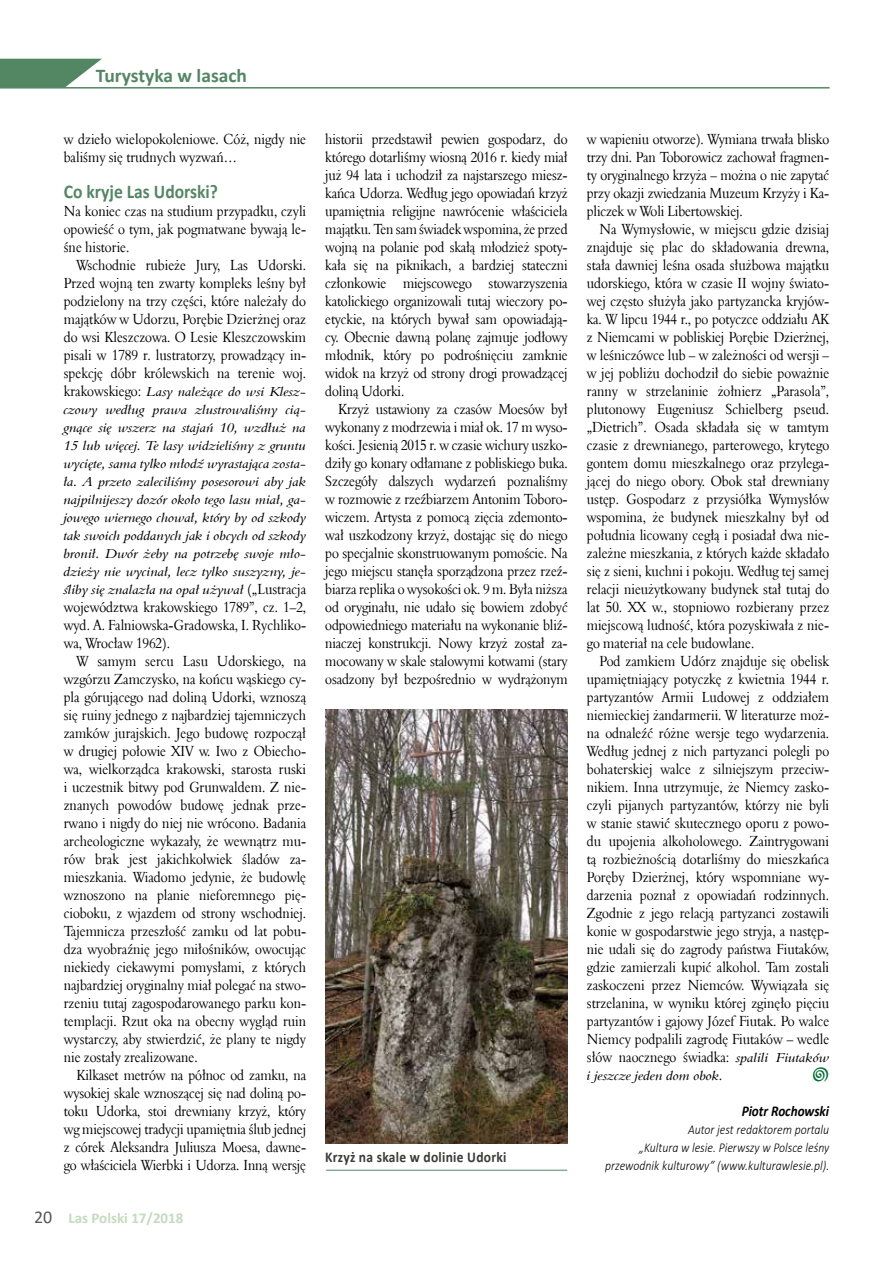
<style>
.page{position:relative;width:893px;height:1263px;background:#fff}
.page>*{position:absolute;margin:0;border:0;box-sizing:border-box;transform-origin:0 0}
.t1{font:700 19.5px "Calibri";color:#538764;scale:.9 1}
.t2{font:700 19.5px "Calibri";color:#538764}
.t3{font:18px "Bits Pics";color:#007035;scale:.95 1}
.t4{font:15px/18px "Aldine 401 EU";color:#000;text-align:justify;scale:.88 1}
.t5{font:700 15px "Calibri";letter-spacing:.02em;color:#3a3a39;scale:.9 1}
.t6{font:700 15px "Calibri";color:#c4dbbe}
.t7{font:italic 700 15px "Calibri";color:#000;scale:.88 1}
.t8{font:italic 300 13.5px/18px "Calibri";color:#000;text-align:right;scale:.88 1}
.t9{font:italic 13.2px/18px "Aldine 401 EU";color:#000;text-align:justify;scale:1.14 1}
.s1{font-style:normal;font-size:15px}
.s2{font-weight:400;font-size:18px;color:#565655}
.s3{font-style:italic;font-size:13.2px}
</style>
<div class="page">
<hr style="left:0;top:87px;width:830px;height:2px;background:#538764">
<svg style="left:0;top:59px;width:102px;height:28px"></svg>
<img style="left:325px;top:710px;width:243px;height:434px">
<hr style="left:326px;top:1170px;width:241px;height:1px;background:#538764">
<h1 class="t2" style="left:96px;top:62px;width:153px">Turystyka w lasach</h1>
<p class="t4" style="left:64px;top:130px;width:277px">w dzieło wielopokoleniowe. Cóż, nigdy nie baliśmy się trudnych wyzwań…</p>
<h1 class="t1" style="left:64px;top:178px;width:173px">Co kryje Las Udorski?</h1>
<p class="t4" style="left:64px;top:202px;width:277px">Na koniec czas na studium przypadku, czyli opowieść o tym, jak pogmatwane bywają le&shy;śne historie.</p>
<p class="t4" style="left:64px;top:256px;width:277px;text-indent:13px">Wschodnie rubieże Jury, Las Udorski.<br>Przed wojną ten zwarty kompleks leśny był podzielony na trzy części, które należały do majątków w Udorzu, Porębie Dzierżnej oraz do wsi Kleszczowa. O Lesie Kleszczowskim pisali w 1789 r. lustratorzy, prowadzący in&shy;spekcję dóbr królewskich na terenie woj.</p>
<p class="t9" style="left:64px;top:382px;width:214px"><span class="s1">krakowskiego:</span> Lasy należące do wsi Klesz&shy;czowy według prawa zlustrowaliśmy cią&shy;gnące się wszerz na stajań 10, wzdłuż na 15 lub więcej. Te lasy widzieliśmy z gruntu wycięte, sama tylko młodź wyrastająca zosta&shy;ła. A przeto zaleciliśmy posesorowi aby jak najpilnijeszy dozór około tego lasu miał, ga&shy;jowego wiernego chował, który by od szkody tak swoich poddanych jak i obcych od szkody bronił. Dwór żeby na potrzebę swoje mło&shy;dzieży nie wycinał, lecz tylko suszyzny, je&shy;śliby się znalazła na opał używał <span class="s1">(„Lustracja</span></p>
<p class="t4" style="left:64px;top:598px;width:277px">województwa krakowskiego 1789”, cz. 1–2, wyd. A. Falniowska-Gradowska, I. Rychliko&shy;wa, Wrocław 1962).</p>
<p class="t4" style="left:64px;top:652px;width:277px;text-indent:13px">W samym sercu Lasu Udorskiego, na wzgórzu Zamczysko, na końcu wąskiego cy&shy;pla górującego nad doliną Udorki, wznoszą się ruiny jednego z najbardziej tajemniczych zamków jurajskich. Jego budowę rozpoczął w drugiej połowie XIV w. Iwo z Obiecho&shy;wa, wielkorządca krakowski, starosta ruski i uczestnik bitwy pod Grunwaldem. Z nie&shy;znanych powodów budowę jednak prze&shy;rwano i nigdy do niej nie wrócono. Badania archeologiczne wykazały, że wewnątrz mu&shy;rów brak jest jakichkolwiek śladów za&shy;mieszkania. Wiadomo jedynie, że budowlę wznoszono na planie nieforemnego pię&shy;cioboku, z wjazdem od strony wschodniej.<br>Tajemnicza przeszłość zamku od lat pobu&shy;dza wyobraźnię jego miłośników, owocując niekiedy ciekawymi pomysłami, z których najbardziej oryginalny miał polegać na stwo&shy;rzeniu tutaj zagospodarowanego parku kon&shy;templacji. Rzut oka na obecny wygląd ruin wystarczy, aby stwierdzić, że plany te nigdy nie zostały zrealizowane.</p>
<p class="t4" style="left:64px;top:1066px;width:277px;text-indent:13px">Kilkaset metrów na północ od zamku, na wysokiej skale wznoszącej się nad doliną po&shy;toku Udorka, stoi drewniany krzyż, który wg miejscowej tradycji upamiętnia ślub jednej z córek Aleksandra Juliusza Moesa, dawne&shy;go właściciela Wierbki i Udorza. Inną wersję</p>
<p class="t6" style="left:34px;top:1207px;width:151px"><span class="s2">20</span> Las Polski 17/2018</p>
<p class="t4" style="left:325px;top:130px;width:277px">historii przedstawił pewien gospodarz, do którego dotarliśmy wiosną 2016 r. kiedy miał już 94 lata i uchodził za najstarszego miesz&shy;kańca Udorza. Według jego opowiadań krzyż upamiętnia religijne nawrócenie właściciela majątku. Ten sam świadek wspomina, że przed wojną na polanie pod skałą młodzież spoty&shy;kała się na piknikach, a bardziej stateczni członkowie miejscowego stowarzyszenia katolickiego organizowali tutaj wieczory po&shy;etyckie, na których bywał sam opowiadają&shy;cy. Obecnie dawną polanę zajmuje jodłowy młodnik, który po podrośnięciu zamknie widok na krzyż od strony drogi prowadzącej doliną Udorki.</p>
<p class="t4" style="left:325px;top:400px;width:277px;text-indent:13px">Krzyż ustawiony za czasów Moesów był wykonany z modrzewia i miał ok. 17 m wyso&shy;kości. Jesienią 2015 r. w czasie wichury uszko&shy;dziły go konary odłamane z pobliskiego buka.<br>Szczegóły dalszych wydarzeń poznaliśmy w rozmowie z rzeźbiarzem Antonim Toboro&shy;wiczem. Artysta z pomocą zięcia zdemonto&shy;wał uszkodzony krzyż, dostając się do niego po specjalnie skonstruowanym pomoście. Na jego miejscu stanęła sporządzona przez rzeź&shy;biarza replika o wysokości ok. 9 m. Była niższa od oryginału, nie udało się bowiem zdobyć odpowiedniego materiału na wykonanie bliź&shy;niaczej konstrukcji. Nowy krzyż został za&shy;mocowany w skale stalowymi kotwami (stary osadzony był bezpośrednio w wydrążonym</p>
<p class="t5" style="left:325px;top:1147px;width:203px">Krzyż na skale w dolinie Udorki</p>
<p class="t4" style="left:587px;top:130px;width:277px">w wapieniu otworze). Wymiana trwała blisko trzy dni. Pan Toborowicz zachował fragmen&shy;ty oryginalnego krzyża – można o nie zapytać przy okazji zwiedzania Muzeum Krzyży i Ka&shy;pliczek w Woli Libertowskiej.</p>
<p class="t4" style="left:587px;top:220px;width:277px;text-indent:13px">Na Wymysłowie, w miejscu gdzie dzisiaj znajduje się plac do składowania drewna, stała dawniej leśna osada służbowa majątku udorskiego, która w czasie II wojny świato&shy;wej często służyła jako partyzancka kryjów&shy;ka. W lipcu 1944 r., po potyczce oddziału AK z Niemcami w pobliskiej Porębie Dzierżnej, w leśniczówce lub – w zależności od wersji – w jej pobliżu dochodził do siebie poważnie ranny w strzelaninie żołnierz „Parasola”, plutonowy Eugeniusz Schielberg pseud. „Dietrich”. Osada składała się w tamtym czasie z drewnianego, parterowego, krytego gontem domu mieszkalnego oraz przylega&shy;jącej do niego obory. Obok stał drewniany ustęp. Gospodarz z przysiółka Wymysłów wspomina, że budynek mieszkalny był od południa licowany cegłą i posiadał dwa nie&shy;zależne mieszkania, z których każde składało się z sieni, kuchni i pokoju. Według tej samej relacji nieużytkowany budynek stał tutaj do lat 50. XX w., stopniowo rozbierany przez miejscową ludność, która pozyskiwała z nie&shy;go materiał na cele budowlane.</p>
<p class="t4" style="left:587px;top:652px;width:277px;text-indent:13px">Pod zamkiem Udórz znajduje się obelisk upamiętniający potyczkę z kwietnia 1944 r. partyzantów Armii Ludowej z oddziałem niemieckiej żandarmerii. W literaturze moż&shy;na odnaleźć różne wersje tego wydarzenia.<br>Według jednej z nich partyzanci polegli po bohaterskiej walce z silniejszym przeciw&shy;nikiem. Inna utrzymuje, że Niemcy zasko&shy;czyli pijanych partyzantów, którzy nie byli w stanie stawić skutecznego oporu z powo&shy;du upojenia alkoholowego. Zaintrygowani tą rozbieżnością dotarliśmy do mieszkańca Poręby Dzierżnej, który wspomniane wy&shy;darzenia poznał z opowiadań rodzinnych.<br>Zgodnie z jego relacją partyzanci zostawili konie w gospodarstwie jego stryja, a następ&shy;nie udali się do zagrody państwa Fiutaków, gdzie zamierzali kupić alkohol. Tam zostali zaskoczeni przez Niemców. Wywiązała się strzelanina, w wyniku której zginęło pięciu partyzantów i gajowy Józef Fiutak. Po walce Niemcy podpalili zagrodę Fiutaków – wedle słów naocznego świadka: <span class="s3">spalili Fiutaków</span></p>
<p class="t9" style="left:587px;top:1066px;width:121px">i jeszcze jeden dom obok.</p>
<p class="t3" style="left:812px;top:1066px;width:20px">C</p>
<p class="t7" style="left:742px;top:1100px;width:101px">Piotr Rochowski</p>
<p class="t8" style="left:605px;top:1120px;width:256px">Autor jest redaktorem portalu<br>„Kultura w lesie. Pierwszy w Polsce leśny przewodnik kulturowy” (www.kulturawlesie.pl).</p>
</div>
